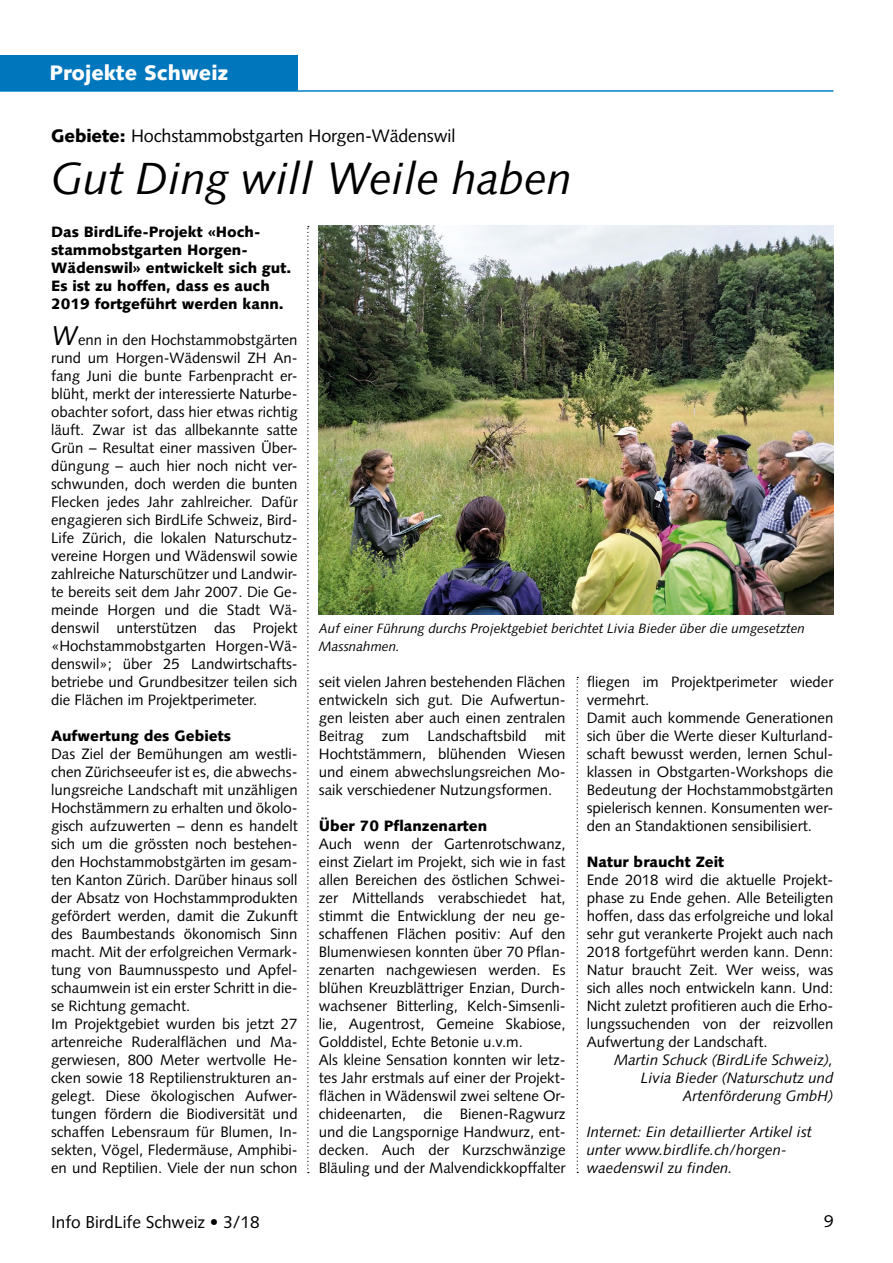
<style>
.page{position:relative;width:893px;height:1263px;background:#fff}
.page>*{position:absolute;margin:0;border:0;box-sizing:border-box;transform-origin:0 0}
.t1{font:italic 45px "Syntax LT";color:#000}
.t2{font:900 21px "Syntax LT";color:#fff}
.t3{font:18px "Syntax LT";letter-spacing:-.01em;color:#000}
.t4{font:17.25px "Syntax LT";color:#000}
.t5{font:15px/18px "Syntax LT";color:#000}
.t6{font:900 15px/18px "Syntax LT";color:#000}
.t7{font:italic 15px/18px "Syntax LT";color:#000;text-align:right}
.t8{font:italic 13.5px/18px "Syntax LT";color:#000}
.s1{font-weight:900}
.s2{font-style:italic;font-size:27px}
</style>
<div class="page">
<svg style="left:307px;top:226px;width:2px;height:947px"></svg>
<hr style="left:0;top:90px;width:833px;height:2px;background:#0081c3">
<div style="left:0;top:55px;width:298px;height:36px;background:#0076bd"></div>
<svg style="left:577px;top:677px;width:1px;height:496px"></svg>
<hr style="left:0;top:0;width:1px;height:1263px;background:#e0e7dd">
<img style="left:319px;top:226px;width:514px;height:389px">
<h2 class="t2" style="left:49px;top:60px;width:181px">Projekte Schweiz</h2>
<p class="t3" style="left:51px;top:125px;width:406px"><span class="s1">Gebiete:</span> Hochstammobstgarten Horgen-Wädenswil</p>
<h1 class="t1" style="left:51px;top:152px;width:523px">Gut Ding will Weile haben</h1>
<p class="t6" style="left:51px;top:223px;width:242px">Das BirdLife-Projekt «Hoch&shy;stammobstgarten Horgen-<br>Wädenswil» entwickelt sich gut.<br>Es ist zu hoffen, dass es auch<br>2019 fortgeführt werden kann.</p>
<p class="t5" style="left:51px;top:331px;width:248px"><span class="s2">W</span>enn in den Hochstammobstgärten rund um Horgen-Wädenswil ZH An&shy;fang Juni die bunte Farbenpracht er&shy;blüht, merkt der interessierte Naturbe&shy;obachter sofort, dass hier etwas richtig läuft. Zwar ist das allbekannte satte Grün – Resultat einer massiven Über&shy;düngung – auch hier noch nicht ver&shy;schwunden, doch werden die bunten Flecken jedes Jahr zahlreicher. Dafür engagieren sich BirdLife Schweiz, Bird-Life Zürich, die lokalen Naturschutz&shy;vereine Horgen und Wädenswil sowie zahlreiche Naturschützer und Landwir&shy;te bereits seit dem Jahr 2007. Die Ge&shy;meinde Horgen und die Stadt Wä&shy;denswil unterstützen das Projekt «Hochstammobstgarten Horgen-Wä&shy;denswil»; über 25 Landwirtschafts&shy;betriebe und Grundbesitzer teilen sich die Flächen im Projektperimeter.</p>
<p class="t6" style="left:51px;top:727px;width:181px">Aufwertung des Gebiets</p>
<p class="t5" style="left:51px;top:745px;width:248px">Das Ziel der Bemühungen am westli&shy;chen Zürichseeufer ist es, die abwechs&shy;lungsreiche Landschaft mit unzähligen Hochstämmern zu erhalten und ökolo&shy;gisch aufzuwerten – denn es handelt sich um die grössten noch bestehen&shy;den Hochstammobstgärten im gesam&shy;ten Kanton Zürich. Darüber hinaus soll der Absatz von Hochstammprodukten gefördert werden, damit die Zukunft des Baumbestands ökonomisch Sinn macht. Mit der erfolgreichen Vermark&shy;tung von Baumnusspesto und Apfel&shy;schaumwein ist ein erster Schritt in die&shy;se Richtung gemacht.<br>Im Projektgebiet wurden bis jetzt 27 artenreiche Ruderalflächen und Ma&shy;gerwiesen, 800 Meter wertvolle He&shy;cken sowie 18 Reptilienstrukturen an&shy;gelegt. Diese ökologischen Aufwer&shy;tungen fördern die Biodiversität und schaffen Lebensraum für Blumen, In&shy;sekten, Vögel, Fledermäuse, Amphibi&shy;en und Reptilien. Viele der nun schon</p>
<p class="t8" style="left:319px;top:619px;width:488px">Auf einer Führung durchs Projektgebiet berichtet Livia Bieder über die umgesetzten<br>Massnahmen.</p>
<p class="t5" style="left:319px;top:673px;width:248px;text-align:justify">seit vielen Jahren bestehenden Flächen entwickeln sich gut. Die Aufwertun&shy;gen leisten aber auch einen zentralen Beitrag zum Landschaftsbild mit Hochtstämmern, blühenden Wiesen und einem abwechslungsreichen Mo&shy;saik verschiedener Nutzungsformen.</p>
<p class="t6" style="left:319px;top:817px;width:170px">Über 70 Pflanzenarten</p>
<p class="t5" style="left:319px;top:835px;width:248px">Auch wenn der Gartenrotschwanz, einst Zielart im Projekt, sich wie in fast allen Bereichen des östlichen Schwei&shy;zer Mittellands verabschiedet hat, stimmt die Entwicklung der neu ge&shy;schaffenen Flächen positiv: Auf den Blumenwiesen konnten über 70 Pflan&shy;zenarten nachgewiesen werden. Es blühen Kreuzblättriger Enzian, Durch&shy;wachsener Bitterling, Kelch-Simsenli&shy;lie, Augentrost, Gemeine Skabiose, Golddistel, Echte Betonie u.v.m.<br>Als kleine Sensation konnten wir letz&shy;tes Jahr erstmals auf einer der Projekt&shy;flächen in Wädenswil zwei seltene Or&shy;chideenarten, die Bienen-Ragwurz und die Langspornige Handwurz, ent&shy;decken. Auch der Kurzschwänzige Bläuling und der Malvendickkopffalter</p>
<p class="t5" style="left:587px;top:673px;width:248px">fliegen im Projektperimeter wieder vermehrt.<br>Damit auch kommende Generationen sich über die Werte dieser Kulturland&shy;schaft bewusst werden, lernen Schul&shy;klassen in Obstgarten-Workshops die Bedeutung der Hochstammobstgärten spielerisch kennen. Konsumenten wer&shy;den an Standaktionen sensibilisiert.</p>
<p class="t6" style="left:587px;top:853px;width:139px">Natur braucht Zeit</p>
<p class="t5" style="left:587px;top:871px;width:248px;text-align:justify">Ende 2018 wird die aktuelle Projekt&shy;phase zu Ende gehen. Alle Beteiligten hoffen, dass das erfolgreiche und lokal sehr gut verankerte Projekt auch nach 2018 fortgeführt werden kann. Denn:<br>Natur braucht Zeit. Wer weiss, was sich alles noch entwickeln kann. Und:<br>Nicht zuletzt profitieren auch die Erho&shy;lungssuchenden von der reizvollen Aufwertung der Landschaft.</p>
<p class="t7" style="left:614px;top:1051px;width:221px">Martin Schuck (BirdLife Schweiz),<br>Livia Bieder (Naturschutz und<br>Artenförderung GmbH)</p>
<p class="t7" style="left:587px;top:1123px;width:227px;text-align:left">Internet: Ein detaillierter Artikel ist unter www.birdlife.ch/horgen&shy;waedenswil zu finden.</p>
<p class="t4" style="left:51px;top:1212px;width:210px">Info BirdLife Schweiz • 3/18</p>
<p class="t4" style="left:824px;top:1211px;width:11px">9</p>
</div>
